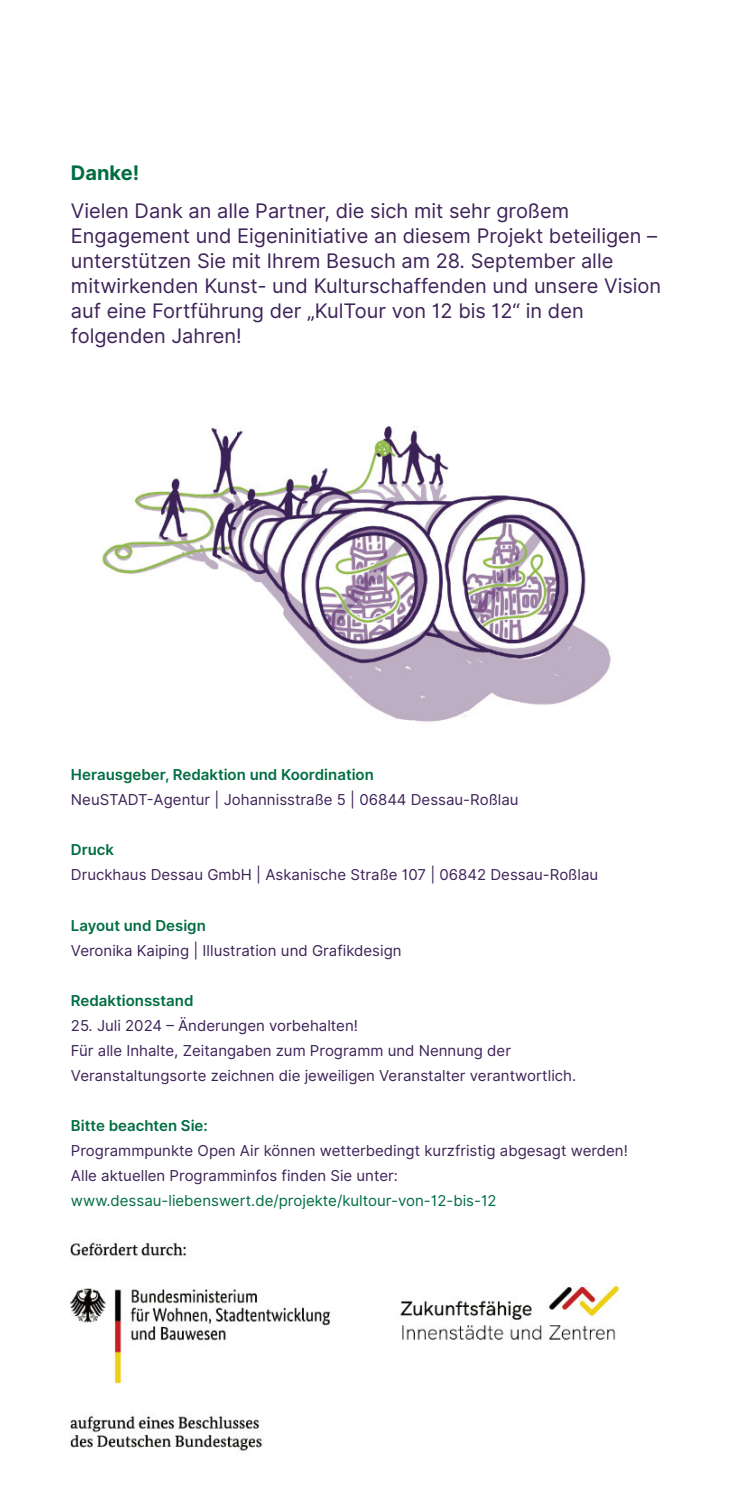
<style>
.page{position:relative;width:745px;height:1489px;background:#fff}
.page>*{position:absolute;margin:0;border:0;box-sizing:border-box;transform-origin:0 0}
.t1{font:20px/25px "Inter";color:#3d2359}
.t2{font:700 20px "Inter";color:#006d42}
.t3{font:15px/25px "Inter";color:#3d2359}
.t4{font:600 15px "Inter";color:#006d42}
.t5{font:15px "Inter";color:#006d42}
</style>
<div class="page">
<img style="left:102px;top:425px;width:509px;height:297px">
<img style="left:69px;top:1242px;width:555px;height:209px">
<h1 class="t2" style="left:71px;top:161px;width:70px">Danke!</h1>
<p class="t1" style="left:71px;top:198px;width:591px">Vielen Dank an alle Partner, die sich mit sehr großem Engagement und Eigeninitiative an diesem Projekt beteiligen – unterstützen Sie mit Ihrem Besuch am 28. September alle mitwirkenden Kunst- und Kulturschaffenden und unsere Vision auf eine Fortführung der „KulTour von 12 bis 12“ in den folgenden Jahren!</p>
<p class="t4" style="left:71px;top:766px;width:304px">Herausgeber, Redaktion und Koordination</p>
<p class="t3" style="left:71px;top:787px;width:449px">NeuSTADT-Agentur | Johannisstraße 5 | 06844 Dessau-Roßlau</p>
<p class="t4" style="left:71px;top:841px;width:45px">Druck</p>
<p class="t3" style="left:71px;top:862px;width:528px">Druckhaus Dessau GmbH | Askanische Straße 107 | 06842 Dessau-Roßlau</p>
<p class="t4" style="left:71px;top:916px;width:136px">Layout und Design</p>
<p class="t3" style="left:71px;top:937px;width:332px">Veronika Kaiping | Illustration und Grafikdesign</p>
<p class="t4" style="left:71px;top:991px;width:124px">Redaktionsstand</p>
<p class="t3" style="left:71px;top:1012px;width:506px">25. Juli 2024 – Änderungen vorbehalten!<br>Für alle Inhalte, Zeitangaben zum Programm und Nennung der<br>Veranstaltungsorte zeichnen die jeweiligen Veranstalter verantwortlich.</p>
<p class="t4" style="left:71px;top:1116px;width:138px">Bitte beachten Sie:</p>
<p class="t3" style="left:71px;top:1137px;width:558px">Programmpunkte Open Air können wetterbedingt kurzfristig abgesagt werden!<br>Alle aktuellen Programminfos finden Sie unter:</p>
<p class="t5" style="left:71px;top:1191px;width:427px">www.dessau-liebenswert.de/projekte/kultour-von-12-bis-12</p>
</div>
